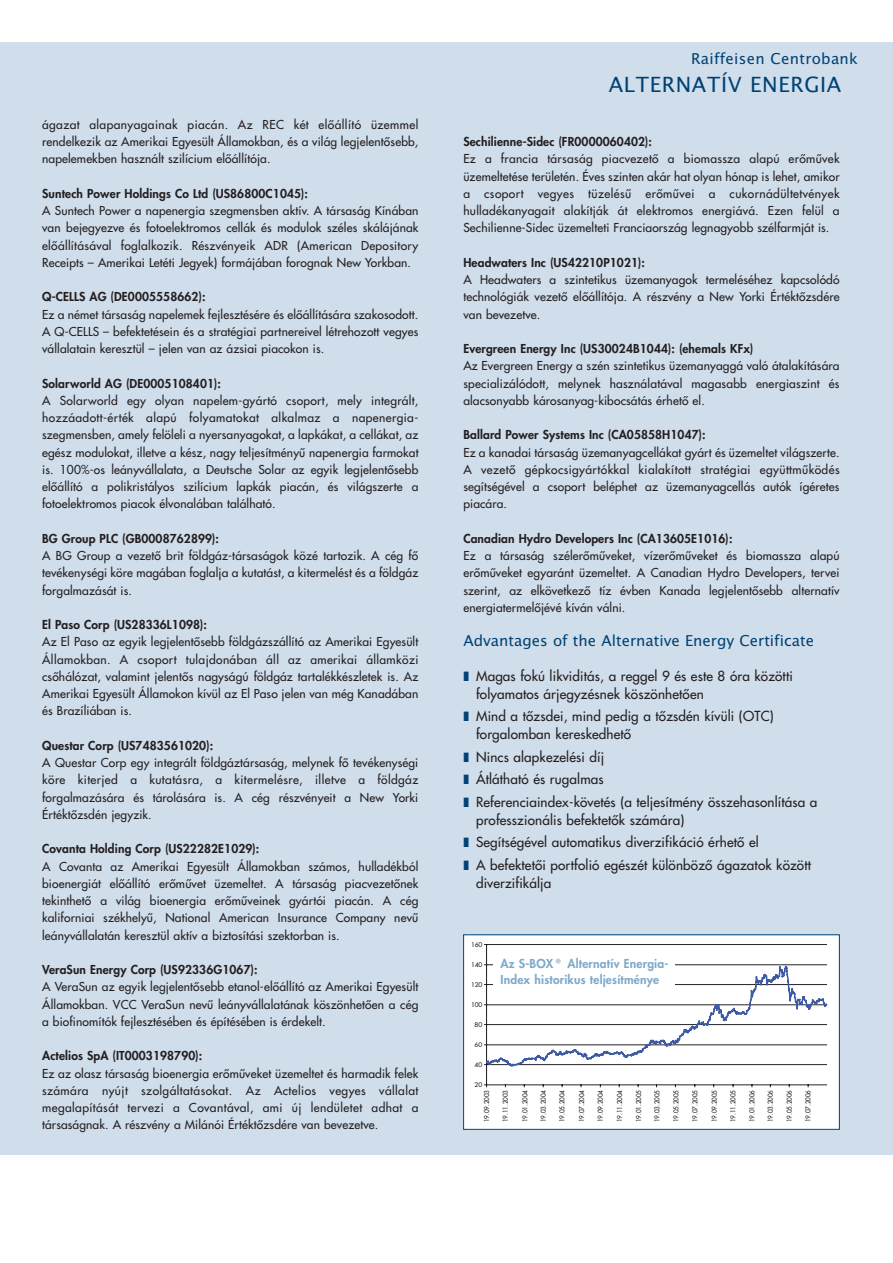
<style>
.page{position:relative;width:893px;height:1263px;background:#fff}
.page>*{position:absolute;margin:0;border:0;box-sizing:border-box;transform-origin:0 0}
.t1{font:21px "Lucida Grande";letter-spacing:.03em;color:#004274}
.t2{font:15px "Lucida Grande";color:#004274}
.t3{font:15px "Lucida Grande";letter-spacing:.02em;color:#004274}
.t4{font:500 13.5px/22.5px "Futura CE";letter-spacing:.01em;color:#231f20}
.t5{font:500 12px/17.2px "Futura CE";letter-spacing:.01em;color:#231f20;text-align:justify}
.t6{font:800 12px "Futura CE";letter-spacing:.01em;color:#231f20}
.t7{font:800 12px/16.5px "Futura CE";letter-spacing:.015em;color:#7ea9c9}
.t8{font:6.6px "Futura";letter-spacing:-.015em;color:#231f20;scale:.95 1}
.t9{font:6.3px "Futura";letter-spacing:-.015em;color:#231f20;scale:1.06 1}
.s1{color:#004274}
</style>
<div class="page">
<div style="left:0;top:43px;width:892px;height:1112px;background:#d0ddeb"></div>
<div style="left:464px;top:935px;width:375px;height:194px;background:#fff"></div>
<hr style="left:486px;top:944px;width:340px;height:1px;background:#231f20">
<hr style="left:486px;top:945px;width:1px;height:140px;background:#231f20">
<hr style="left:486px;top:1085px;width:340px;height:1px;background:#231f20">
<svg style="left:484px;top:965px;width:343px;height:102px"></svg>
<div style="left:463px;top:935px;width:376px;height:195px;border:1px solid #004274"></div>
<div style="left:493px;top:951px;width:182px;height:49px;background:#fff"></div>
<p class="t5" style="left:42px;top:117px;width:378px">ágazat alapanyagainak piacán. Az REC két előállító üzemmel rendelkezik az Amerikai Egyesült Államokban, és a világ legjelentősebb, napelemekben használt szilícium előállítója.</p>
<p class="t6" style="left:42px;top:188px;width:267px">Suntech Power Holdings Co Ltd (US86800C1045):</p>
<p class="t5" style="left:42px;top:203px;width:378px">A Suntech Power a napenergia szegmensben aktív. A társaság Kínában van bejegyezve és fotoelektromos cellák és modulok széles skálájának előállításával foglalkozik. Részvényeik ADR (American Depository Receipts – Amerikai Letéti Jegyek) formájában forognak New Yorkban.</p>
<p class="t6" style="left:42px;top:291px;width:165px">Q-CELLS AG (DE0005558662):</p>
<p class="t5" style="left:42px;top:307px;width:378px">Ez a német társaság napelemek fejlesztésére és előállítására szakosodott.<br>A Q-CELLS – befektetésein és a stratégiai partnereivel létrehozott vegyes vállalatain keresztül – jelen van az ázsiai piacokon is.</p>
<p class="t6" style="left:42px;top:378px;width:180px">Solarworld AG (DE0005108401):</p>
<p class="t5" style="left:42px;top:393px;width:378px">A Solarworld egy olyan napelem-gyártó csoport, mely integrált, hozzáadott-érték alapú folyamatokat alkalmaz a napenergia&shy;szegmensben, amely felöleli a nyersanyagokat, a lapkákat, a cellákat, az egész modulokat, illetve a kész, nagy teljesítményű napenergia farmokat is. 100%-os leányvállalata, a Deutsche Solar az egyik legjelentősebb előállító a polikristályos szilícium lapkák piacán, és világszerte a fotoelektromos piacok élvonalában található.</p>
<p class="t6" style="left:42px;top:533px;width:178px">BG Group PLC (GB0008762899):</p>
<p class="t5" style="left:42px;top:548px;width:378px">A BG Group a vezető brit földgáz-társaságok közé tartozik. A cég fő tevékenységi köre magában foglalja a kutatást, a kitermelést és a földgáz forgalmazását is.</p>
<p class="t6" style="left:42px;top:619px;width:166px">El Paso Corp (US28336L1098):</p>
<p class="t5" style="left:42px;top:634px;width:378px">Az El Paso az egyik legjelentősebb földgázszállító az Amerikai Egyesült Államokban. A csoport tulajdonában áll az amerikai államközi csőhálózat, valamint jelentős nagyságú földgáz tartalékkészletek is. Az Amerikai Egyesült Államokon kívül az El Paso jelen van még Kanadában és Brazíliában is.</p>
<p class="t6" style="left:42px;top:740px;width:173px">Questar Corp (US7483561020):</p>
<p class="t5" style="left:42px;top:755px;width:378px">A Questar Corp egy integrált földgáztársaság, melynek fő tevékenységi köre kiterjed a kutatásra, a kitermelésre, illetve a földgáz forgalmazására és tárolására is. A cég részvényeit a New Yorki Értéktőzsdén jegyzik.</p>
<p class="t6" style="left:42px;top:843px;width:219px">Covanta Holding Corp (US22282E1029):</p>
<p class="t5" style="left:42px;top:859px;width:378px">A Covanta az Amerikai Egyesült Államokban számos, hulladékból bioenergiát előállító erőművet üzemeltet. A társaság piacvezetőnek tekinthető a világ bioenergia erőműveinek gyártói piacán. A cég kaliforniai székhelyű, National American Insurance Company nevű leányvállalatán keresztül aktív a biztosítási szektorban is.</p>
<p class="t6" style="left:42px;top:964px;width:217px">VeraSun Energy Corp (US92336G1067):</p>
<p class="t5" style="left:42px;top:979px;width:378px">A VeraSun az egyik legjelentősebb etanol-előállító az Amerikai Egyesült Államokban. VCC VeraSun nevű leányvállalatának köszönhetően a cég a biofinomítók fejlesztésében és építésében is érdekelt.</p>
<p class="t6" style="left:42px;top:1050px;width:162px">Actelios SpA (IT0003198790):</p>
<p class="t5" style="left:42px;top:1066px;width:378px">Ez az olasz társaság bioenergia erőműveket üzemeltet és harmadik felek számára nyújt szolgáltatásokat. Az Actelios vegyes vállalat megalapítását tervezi a Covantával, ami új lendületet adhat a társaságnak. A részvény a Milánói Értéktőzsdére van bevezetve.</p>
<p class="t3" style="left:691px;top:53px;width:168px">Raiffeisen Centrobank</p>
<h1 class="t1" style="left:609px;top:75px;width:234px">ALTERNATÍV ENERGIA</h1>
<p class="t6" style="left:463px;top:136px;width:190px">Sechilienne-Sidec (FR0000060402):</p>
<p class="t5" style="left:463px;top:151px;width:378px">Ez a francia társaság piacvezető a biomassza alapú erőművek üzemeltetése területén. Éves szinten akár hat olyan hónap is lehet, amikor a csoport vegyes tüzelésű erőművei a cukornádültetvények hulladékanyagait alakítják át elektromos energiává. Ezen felül a Sechilienne-Sidec üzemelteti Franciaország legnagyobb szélfarmját is.</p>
<p class="t6" style="left:463px;top:257px;width:183px">Headwaters Inc (US42210P1021):</p>
<p class="t5" style="left:463px;top:272px;width:378px">A Headwaters a szintetikus üzemanyagok termeléséhez kapcsolódó technológiák vezető előállítója. A részvény a New Yorki Értéktőzsdére van bevezetve.</p>
<p class="t6" style="left:463px;top:343px;width:291px">Evergreen Energy Inc (US30024B1044): (ehemals KFx)</p>
<p class="t5" style="left:463px;top:358px;width:378px">Az Evergreen Energy a szén szintetikus üzemanyaggá való átalakítására specializálódott, melynek használatával magasabb energiaszint és alacsonyabb károsanyag-kibocsátás érhető el.</p>
<p class="t6" style="left:463px;top:429px;width:244px">Ballard Power Systems Inc (CA05858H1047):</p>
<p class="t5" style="left:463px;top:445px;width:378px">Ez a kanadai társaság üzemanyagcellákat gyárt és üzemeltet világszerte.<br>A vezető gépkocsigyártókkal kialakított stratégiai együttműködés segítségével a csoport beléphet az üzemanyagcellás autók ígéretes piacára.</p>
<p class="t6" style="left:463px;top:533px;width:271px">Canadian Hydro Developers Inc (CA13605E1016):</p>
<p class="t5" style="left:463px;top:548px;width:378px">Ez a társaság szélerőműveket, vízerőműveket és biomassza alapú erőműveket egyaránt üzemeltet. A Canadian Hydro Developers, tervei szerint, az elkövetkező tíz évben Kanada legjelentősebb alternatív energiatermelőjévé kíván válni.</p>
<p class="t2" style="left:463px;top:635px;width:352px">Advantages of the Alternative Energy Certificate</p>
<p class="t4" style="left:476px;top:668px;width:318px;line-height:18px;text-indent:-13px"><span class="s1">❚</span> Magas fokú likviditás, a reggel 9 és este 8 óra közötti folyamatos árjegyzésnek köszönhetően</p>
<p class="t4" style="left:476px;top:708px;width:299px;line-height:18px;text-indent:-13px"><span class="s1">❚</span> Mind a tőzsdei, mind pedig a tőzsdén kívüli (OTC) forgalomban kereskedhető</p>
<p class="t4" style="left:463px;top:747px;width:355px"><span class="s1">❚</span> Nincs alapkezelési díj<br><span class="s1">❚</span> Átlátható és rugalmas<br><span class="s1">❚</span> Referenciaindex-követés (a teljesítmény összehasonlítása a</p>
<p class="t4" style="left:463px;top:810px;width:349px;text-indent:13px">professzionális befektetők számára)<br><span class="s1">❚</span> Segítségével automatikus diverzifikáció érhető el<br><span class="s1">❚</span> A befektetői portfolió egészét különböző ágazatok között</p>
<p class="t4" style="left:476px;top:873px;width:77px">diverzifikálja</p>
<p class="t9" style="left:471px;top:941px;width:12px">160</p>
<p class="t9" style="left:471px;top:962px;width:12px">140</p>
<p class="t9" style="left:471px;top:981px;width:12px">120</p>
<p class="t9" style="left:471px;top:1002px;width:12px">100</p>
<p class="t9" style="left:475px;top:1022px;width:9px">80</p>
<p class="t9" style="left:475px;top:1042px;width:9px">60</p>
<p class="t9" style="left:475px;top:1062px;width:9px">40</p>
<p class="t9" style="left:475px;top:1082px;width:9px">20</p>
<p class="t7" style="left:500px;top:956px;width:169px">Az S-BOX® Alternatív Energia-<br>Index historikus teljesítménye</p>
<p class="t8" style="left:483px;top:1122px;width:35px;rotate:-90deg">19.09.2003</p>
<p class="t8" style="left:502px;top:1122px;width:35px;rotate:-90deg">19.11.2003</p>
<p class="t8" style="left:522px;top:1122px;width:35px;rotate:-90deg">19.01.2004</p>
<p class="t8" style="left:540px;top:1122px;width:35px;rotate:-90deg">19.03.2004</p>
<p class="t8" style="left:559px;top:1122px;width:35px;rotate:-90deg">19.05.2004</p>
<p class="t8" style="left:578px;top:1122px;width:35px;rotate:-90deg">19.07.2004</p>
<p class="t8" style="left:597px;top:1122px;width:35px;rotate:-90deg">19.09.2004</p>
<p class="t8" style="left:616px;top:1122px;width:35px;rotate:-90deg">19.11.2004</p>
<p class="t8" style="left:635px;top:1122px;width:35px;rotate:-90deg">19.01.2005</p>
<p class="t8" style="left:654px;top:1122px;width:35px;rotate:-90deg">19.03.2005</p>
<p class="t8" style="left:673px;top:1122px;width:35px;rotate:-90deg">19.05.2005</p>
<p class="t8" style="left:691px;top:1122px;width:35px;rotate:-90deg">19.07.2005</p>
<p class="t8" style="left:711px;top:1122px;width:35px;rotate:-90deg">19.09.2005</p>
<p class="t8" style="left:730px;top:1122px;width:35px;rotate:-90deg">19.11.2005</p>
<p class="t8" style="left:749px;top:1122px;width:35px;rotate:-90deg">19.01.2006</p>
<p class="t8" style="left:767px;top:1122px;width:35px;rotate:-90deg">19.03.2006</p>
<p class="t8" style="left:786px;top:1122px;width:35px;rotate:-90deg">19.05.2006</p>
<p class="t8" style="left:805px;top:1122px;width:35px;rotate:-90deg">19.07.2006</p>
</div>
